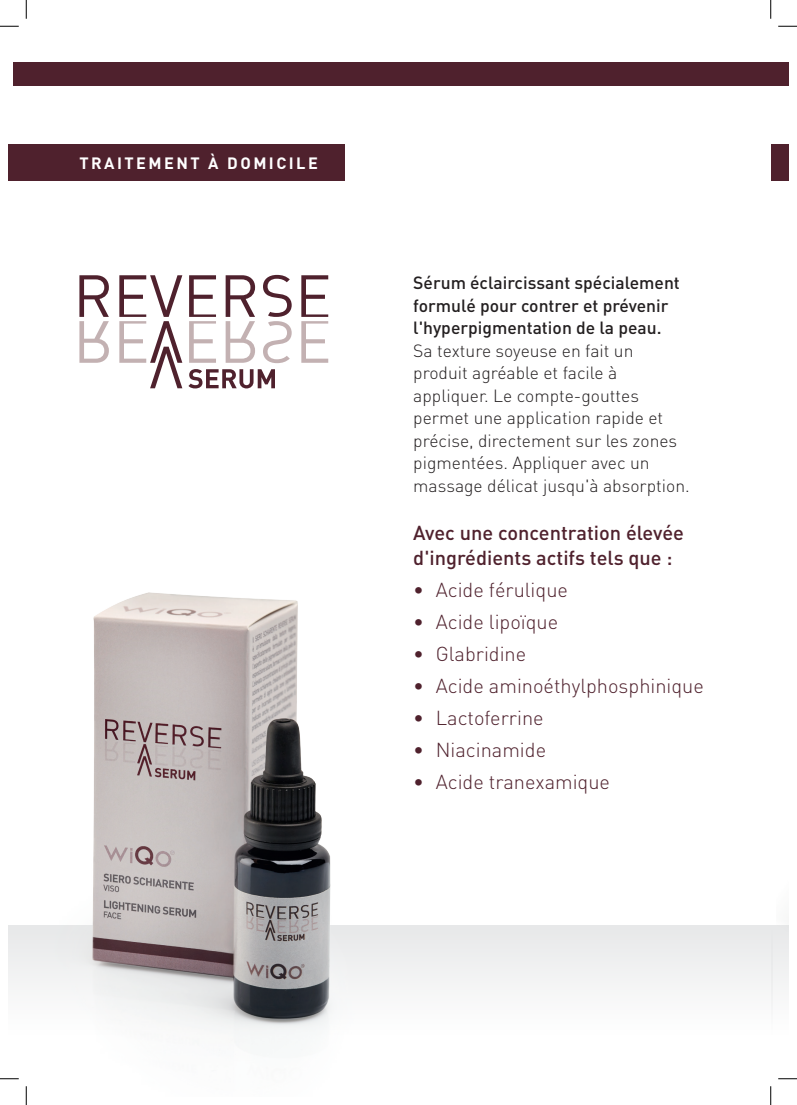
<style>
.page{position:relative;width:797px;height:1105px;background:#fff}
.page>*{position:absolute;margin:0;border:0;box-sizing:border-box;transform-origin:0 0}
.t1{font:300 20px "DIN";color:#4f212d}
.t2{font:500 20px/25px "DIN";color:#4f212d}
.t3{font:300 17.5px/22.5px "DIN";color:#231f20}
.t4{font:500 17.5px/22.5px "DIN";color:#231f20}
.t5{font:700 16.25px "DIN";letter-spacing:.15em;color:#fff}
</style>
<div class="page">
<div style="left:770px;top:925px;width:18px;height:171px;background:linear-gradient(to bottom,#e8e9ea,#fff)"></div>
<div style="left:9px;top:925px;width:763px;height:171px;background:linear-gradient(to bottom,#eaebeb,#fff)"></div>
<svg style="left:79px;top:275px;width:249px;height:113px"></svg>
<img style="left:776px;top:925px;width:12px;height:84px">
<div style="left:13px;top:62px;width:775px;height:24px;background:#4f212d"></div>
<div style="left:9px;top:144px;width:336px;height:36px;background:#4f212d"></div>
<div style="left:770px;top:144px;width:18px;height:36px;background:#4f212d"></div>
<img style="left:9px;top:592px;width:407px;height:504px">
<svg style="left:0;top:25px;width:19px;height:2px"></svg>
<svg style="left:778px;top:25px;width:19px;height:2px"></svg>
<svg style="left:0;top:1078px;width:19px;height:1px"></svg>
<svg style="left:778px;top:1078px;width:19px;height:1px"></svg>
<svg style="left:25px;top:0;width:2px;height:19px"></svg>
<svg style="left:25px;top:1086px;width:2px;height:19px"></svg>
<svg style="left:770px;top:0;width:1px;height:19px"></svg>
<svg style="left:770px;top:1086px;width:1px;height:19px"></svg>
<p class="t5" style="left:79px;top:152px;width:240px">TRAITEMENT À DOMICILE</p>
<p class="t4" style="left:413px;top:271px;width:268px">Sérum éclaircissant spécialement formulé pour contrer et prévenir l'hyperpigmentation de la peau.</p>
<p class="t3" style="left:413px;top:338px;width:278px">Sa texture soyeuse en fait un produit agréable et facile à appliquer. Le compte-gouttes permet une application rapide et précise, directement sur les zones pigmentées. Appliquer avec un massage délicat jusqu'à absorption.</p>
<p class="t2" style="left:413px;top:519px;width:272px">Avec une concentration élevée d'ingrédients actifs tels que :</p>
<p class="t1" style="left:413px;top:576px;width:156px">• Acide férulique</p>
<p class="t1" style="left:413px;top:608px;width:146px">• Acide lipoïque</p>
<p class="t1" style="left:413px;top:640px;width:114px">• Glabridine</p>
<p class="t1" style="left:413px;top:672px;width:292px">• Acide aminoéthylphosphinique</p>
<p class="t1" style="left:413px;top:704px;width:132px">• Lactoferrine</p>
<p class="t1" style="left:413px;top:736px;width:134px">• Niacinamide</p>
<p class="t1" style="left:413px;top:768px;width:198px">• Acide tranexamique</p>
</div>
